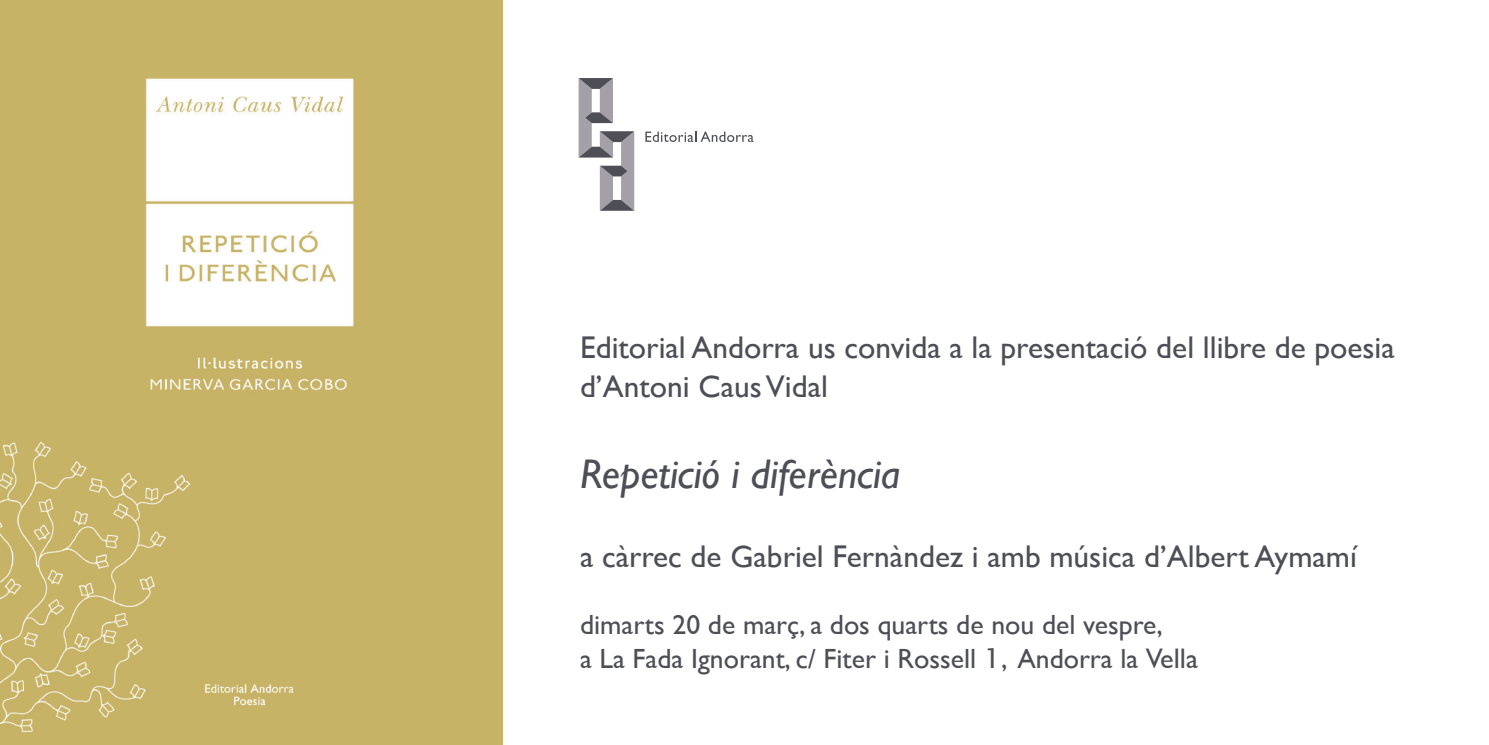
<style>
.page{position:relative;width:1489px;height:745px;background:#fff}
.page>*{position:absolute;margin:0;border:0;box-sizing:border-box;transform-origin:0 0}
.t1{font:italic 41.25px "Gill Sans";color:#4d4e56}
.t2{font:31.25px/39.2px "Gill Sans";color:#4d4e56}
.t3{font:27.75px/33.8px "Gill Sans";color:#4d4e56}
.s1{font-family:"Lucida Sans Unicode"}
.s2{font-size:28.25px}
</style>
<div class="page">
<svg style="left:578px;top:78px;width:56px;height:133px"></svg>
<svg style="left:645px;top:131px;width:108px;height:11px"></svg>
<img style="left:0;top:0;width:503px;height:744px">
<p class="t2" style="left:580px;top:327px;width:816px">Editorial Andorra us convida a la presentació del llibre de poesia d’Antoni Caus Vidal</p>
<p class="t1" style="left:580px;top:450px;width:322px">Repetició i diferència</p>
<p class="t2" style="left:580px;top:536px;width:778px">a càrrec de Gabriel Fernàndez i amb música d’Albert Aymamí</p>
<p class="t3" style="left:580px;top:606px;width:619px">dimarts 20 de març, a dos quarts de nou del vespre,<br>a La Fada Ignorant, c/ Fiter i Rossell <span class="s1">1</span>, Andorra la <span class="s2">Vella</span></p>
</div>
